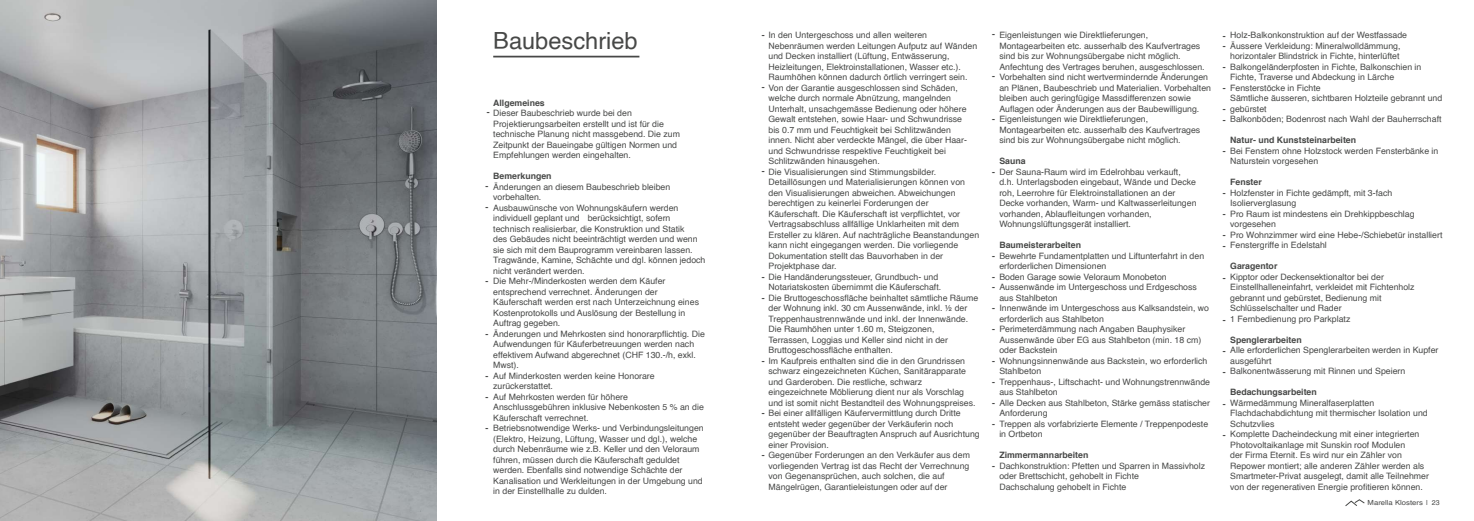
<style>
.page{position:relative;width:1474px;height:521px;background:#fff}
.page>*{position:absolute;margin:0;border:0;box-sizing:border-box;transform-origin:0 0}
.t1{font:23.62px "Helvetica";color:#474847}
.t2{font:8.75px/10.5px "Helvetica";color:#474847}
.t3{font:700 8.75px/10.5px "Helvetica";color:#474847}
.t4{font:7px "Helvetica";color:#474847;scale:1.1 1}
.s1{font-weight:700}
</style>
<div class="page">
<svg style="left:1345px;top:499px;width:20px;height:7px"></svg>
<img style="left:0;top:0;width:437px;height:521px">
<hr style="left:493px;top:56px;width:146px;height:1px;background:#474847">
<h1 class="t1" style="left:493px;top:23px;width:146px">Baubeschrieb</h1>
<p class="t3" style="left:493px;top:97px;width:53px">Allgemeines</p>
<p class="t2" style="left:493px;top:108px;width:188px">Dieser Baubeschrieb wurde bei den Projektierungsarbeiten erstellt und ist für die technische Planung nicht massgebend. Die zum Zeitpunkt der Baueingabe gültigen Normen und Empfehlungen werden eingehalten.</p>
<p class="t3" style="left:493px;top:171px;width:60px">Bemerkungen</p>
<p class="t2" style="left:493px;top:182px;width:214px">Änderungen an diesem Baubeschrieb bleiben vorbehalten.<br>Ausbauwünsche von Wohnungskäufern werden individuell geplant und berücksichtigt, sofern technisch realisierbar, die Konstruktion und Statik<br>des Gebäudes nicht beeinträchtigt werden und wenn sie sich mit dem Bauprogramm vereinbaren lassen.<br>Tragwände, Kamine, Schächte und dgl. können jedoch nicht verändert werden.<br>Die Mehr-/Minderkosten werden dem Käufer entsprechend verrechnet. Änderungen der Käuferschaft werden erst nach Unterzeichnung eines Kostenprotokolls und Auslösung der Bestellung in Auftrag gegeben.<br>Änderungen und Mehrkosten sind honorarpflichtig. Die Aufwendungen für Käuferbetreuungen werden nach effektivem Aufwand abgerechnet (CHF 130.-/h, exkl.<br>Mwst).<br>Auf Minderkosten werden keine Honorare zurückerstattet.<br>Auf Mehrkosten werden für höhere Anschlussgebühren inklusive Nebenkosten 5 % an die Käuferschaft verrechnet.<br>Betriebsnotwendige Werks- und Verbindungsleitungen (Elektro, Heizung, Lüftung, Wasser und dgl.), welche durch Nebenräume wie z.B. Keller und den Veloraum führen, müssen durch die Käuferschaft geduldet werden. Ebenfalls sind notwendige Schächte der Kanalisation und Werkleitungen in der Umgebung und in der Einstellhalle zu dulden.</p>
<p class="t3" style="left:487px;top:106px;width:4px">-</p>
<p class="t3" style="left:485px;top:181px;width:4px">-</p>
<p class="t3" style="left:485px;top:202px;width:4px">-</p>
<p class="t3" style="left:485px;top:276px;width:4px">-</p>
<p class="t3" style="left:485px;top:328px;width:4px">-</p>
<p class="t3" style="left:485px;top:370px;width:4px">-</p>
<p class="t3" style="left:485px;top:391px;width:4px">-</p>
<p class="t3" style="left:485px;top:423px;width:4px">-</p>
<p class="t2" style="left:768px;top:30px;width:210px;text-indent:-7px"><span class="s1">-</span> In den Untergeschoss und allen weiteren Nebenräumen werden Leitungen Aufputz auf Wänden und Decken installiert (Lüftung, Entwässerung, Heizleitungen, Elektroinstallationen, Wasser etc.).<br>Raumhöhen können dadurch örtlich verringert sein.</p>
<p class="t2" style="left:768px;top:83px;width:200px;text-indent:-7px"><span class="s1">-</span> Von der Garantie ausgeschlossen sind Schäden, welche durch normale Abnützung, mangelnden Unterhalt, unsachgemässe Bedienung oder höhere Gewalt entstehen, sowie Haar- und Schwundrisse bis 0.7 mm und Feuchtigkeit bei Schlitzwänden innen. Nicht aber verdeckte Mängel, die über Haar&shy;und Schwundrisse respektive Feuchtigkeit bei Schlitzwänden hinausgehen.</p>
<p class="t2" style="left:768px;top:167px;width:212px;text-indent:-7px"><span class="s1">-</span> Die Visualisierungen sind Stimmungsbilder.<br>Detaillösungen und Materialisierungen können von den Visualisierungen abweichen. Abweichungen berechtigen zu keinerlei Forderungen der Käuferschaft. Die Käuferschaft ist verpflichtet, vor Vertragsabschluss allfällige Unklarheiten mit dem Ersteller zu klären. Auf nachträgliche Beanstandungen kann nicht eingegangen werden. Die vorliegende Dokumentation stellt das Bauvorhaben in der Projektphase dar.</p>
<p class="t2" style="left:768px;top:272px;width:174px;text-indent:-7px"><span class="s1">-</span> Die Handänderungssteuer, Grundbuch- und<br>Notariatskosten übernimmt die Käuferschaft.</p>
<p class="t2" style="left:768px;top:293px;width:211px;text-indent:-7px"><span class="s1">-</span> Die Bruttogeschossfläche beinhaltet sämtliche Räume der Wohnung inkl. 30 cm Aussenwände, inkl. ½ der Treppenhaustrennwände und inkl. der Innenwände.<br>Die Raumhöhen unter 1.60 m, Steigzonen,<br>Terrassen, Loggias und Keller sind nicht in der Bruttogeschossfläche enthalten.</p>
<p class="t2" style="left:768px;top:356px;width:209px;text-indent:-7px"><span class="s1">-</span> Im Kaufpreis enthalten sind die in den Grundrissen schwarz eingezeichneten Küchen, Sanitärapparate und Garderoben. Die restliche, schwarz eingezeichnete Möblierung dient nur als Vorschlag und ist somit nicht Bestandteil des Wohnungspreises.</p>
<p class="t2" style="left:768px;top:408px;width:213px;text-indent:-7px"><span class="s1">-</span> Bei einer allfälligen Käufervermittlung durch Dritte entsteht weder gegenüber der Verkäuferin noch gegenüber der Beauftragten Anspruch auf Ausrichtung einer Provision.</p>
<p class="t2" style="left:768px;top:450px;width:203px;text-indent:-7px"><span class="s1">-</span> Gegenüber Forderungen an den Verkäufer aus dem vorliegenden Vertrag ist das Recht der Verrechnung von Gegenansprüchen, auch solchen, die auf Mängelrügen, Garantieleistungen oder auf der</p>
<p class="t2" style="left:999px;top:30px;width:213px">Eigenleistungen wie Direktlieferungen, Montagearbeiten etc. ausserhalb des Kaufvertrages sind bis zur Wohnungsübergabe nicht möglich.<br>Anfechtung des Vertrages beruhen, ausgeschlossen.<br>Vorbehalten sind nicht wertvermindernde Änderungen an Plänen, Baubeschrieb und Materialien. Vorbehalten bleiben auch geringfügige Massdifferenzen sowie Auflagen oder Änderungen aus der Baubewilligung.<br>Eigenleistungen wie Direktlieferungen, Montagearbeiten etc. ausserhalb des Kaufvertrages sind bis zur Wohnungsübergabe nicht möglich.</p>
<p class="t3" style="left:999px;top:156px;width:28px">Sauna</p>
<p class="t2" style="left:999px;top:167px;width:199px">Der Sauna-Raum wird im Edelrohbau verkauft, d.h. Unterlagsboden eingebaut, Wände und Decke roh, Leerrohre für Elektroinstallationen an der Decke vorhanden, Warm- und Kaltwasserleitungen vorhanden, Ablaufleitungen vorhanden, Wohnungslüftungsgerät installiert.</p>
<p class="t3" style="left:999px;top:240px;width:83px">Baumeisterarbeiten</p>
<p class="t2" style="left:999px;top:251px;width:212px">Bewehrte Fundamentplatten und Liftunterfahrt in den erforderlichen Dimensionen<br>Boden Garage sowie Veloraum Monobeton Aussenwände im Untergeschoss und Erdgeschoss aus Stahlbeton<br>Innenwände im Untergeschoss aus Kalksandstein, wo erforderlich aus Stahlbeton<br>Perimeterdämmung nach Angaben Bauphysiker Aussenwände über EG aus Stahlbeton (min. 18 cm) oder Backstein<br>Wohnungsinnenwände aus Backstein, wo erforderlich Stahlbeton<br>Treppenhaus-, Liftschacht- und Wohnungstrennwände aus Stahlbeton<br>Alle Decken aus Stahlbeton, Stärke gemäss statischer Anforderung<br>Treppen als vorfabrizierte Elemente / Treppenpodeste in Ortbeton</p>
<p class="t3" style="left:999px;top:450px;width:90px">Zimmermannarbeiten</p>
<p class="t2" style="left:999px;top:461px;width:207px">Dachkonstruktion: Pfetten und Sparren in Massivholz oder Brettschicht, gehobelt in Fichte<br>Dachschalung gehobelt in Fichte</p>
<p class="t3" style="left:992px;top:29px;width:4px">-</p>
<p class="t3" style="left:992px;top:71px;width:4px">-</p>
<p class="t3" style="left:992px;top:114px;width:4px">-</p>
<p class="t3" style="left:992px;top:166px;width:4px">-</p>
<p class="t3" style="left:992px;top:250px;width:4px">-</p>
<p class="t3" style="left:992px;top:271px;width:4px">- -</p>
<p class="t3" style="left:992px;top:303px;width:4px">-</p>
<p class="t3" style="left:992px;top:324px;width:4px">-</p>
<p class="t3" style="left:992px;top:355px;width:4px">-</p>
<p class="t3" style="left:992px;top:376px;width:4px">-</p>
<p class="t3" style="left:992px;top:397px;width:4px">-</p>
<p class="t3" style="left:992px;top:418px;width:4px">-</p>
<p class="t3" style="left:992px;top:460px;width:4px">-</p>
<p class="t2" style="left:1230px;top:30px;width:214px">Holz-Balkonkonstruktion auf der Westfassade<br>Äussere Verkleidung: Mineralwolldämmung, horizontaler Blindstrick in Fichte, hinterlüftet Balkongeländerpfosten in Fichte, Balkonschien in Fichte, Traverse und Abdeckung in Lärche Fensterstöcke in Fichte<br>Sämtliche äusseren, sichtbaren Holzteile gebrannt und gebürstet<br>Balkonböden; Bodenrost nach Wahl der Bauherrschaft</p>
<p class="t3" style="left:1230px;top:135px;width:127px">Natur- und Kunststeinarbeiten</p>
<p class="t2" style="left:1230px;top:146px;width:210px">Bei Fenstern ohne Holzstock werden Fensterbänke in<br>Naturstein vorgesehen</p>
<p class="t3" style="left:1230px;top:177px;width:33px">Fenster</p>
<p class="t2" style="left:1230px;top:188px;width:214px">Holzfenster in Fichte gedämpft, mit 3-fach Isolierverglasung<br>Pro Raum ist mindestens ein Drehkippbeschlag vorgesehen<br>Pro Wohnzimmer wird eine Hebe-/Schiebetür installiert Fenstergriffe in Edelstahl</p>
<p class="t3" style="left:1230px;top:261px;width:49px">Garagentor</p>
<p class="t2" style="left:1230px;top:272px;width:186px">Kipptor oder Deckensektionaltor bei der Einstellhalleneinfahrt, verkleidet mit Fichtenholz gebrannt und gebürstet, Bedienung mit Schlüsselschalter und Rader<br>1 Fernbedienung pro Parkplatz</p>
<p class="t3" style="left:1230px;top:334px;width:73px">Spenglerarbeiten</p>
<p class="t2" style="left:1230px;top:345px;width:210px">Alle erforderlichen Spenglerarbeiten werden in Kupfer ausgeführt<br>Balkonentwässerung mit Rinnen und Speiern</p>
<p class="t3" style="left:1230px;top:387px;width:88px">Bedachungsarbeiten</p>
<p class="t2" style="left:1230px;top:398px;width:200px">Wärmedämmung Mineralfaserplatten Flachdachabdichtung mit thermischer Isolation und Schutzvlies<br>Komplette Dacheindeckung mit einer integrierten Photovoltaikanlage mit Sunskin roof Modulen<br>der Firma Eternit. Es wird nur ein Zähler von Repower montiert; alle anderen Zähler werden als Smartmeter-Privat ausgelegt, damit alle Teilnehmer von der regenerativen Energie profitieren können.</p>
<p class="t3" style="left:1222px;top:31px;width:4px">- -</p>
<p class="t3" style="left:1222px;top:62px;width:4px">-</p>
<p class="t3" style="left:1222px;top:83px;width:4px">-</p>
<p class="t3" style="left:1222px;top:104px;width:4px">- -</p>
<p class="t3" style="left:1222px;top:146px;width:4px">-</p>
<p class="t3" style="left:1222px;top:188px;width:4px">-</p>
<p class="t3" style="left:1222px;top:209px;width:4px">-</p>
<p class="t3" style="left:1222px;top:230px;width:4px">- -</p>
<p class="t3" style="left:1222px;top:272px;width:4px">-</p>
<p class="t3" style="left:1222px;top:314px;width:4px">-</p>
<p class="t3" style="left:1222px;top:346px;width:4px">-</p>
<p class="t3" style="left:1222px;top:367px;width:4px">-</p>
<p class="t3" style="left:1222px;top:398px;width:4px">-</p>
<p class="t3" style="left:1222px;top:430px;width:4px">-</p>
<p class="t4" style="left:1367px;top:497px;width:67px">Marella Klosters | 23</p>
</div>
